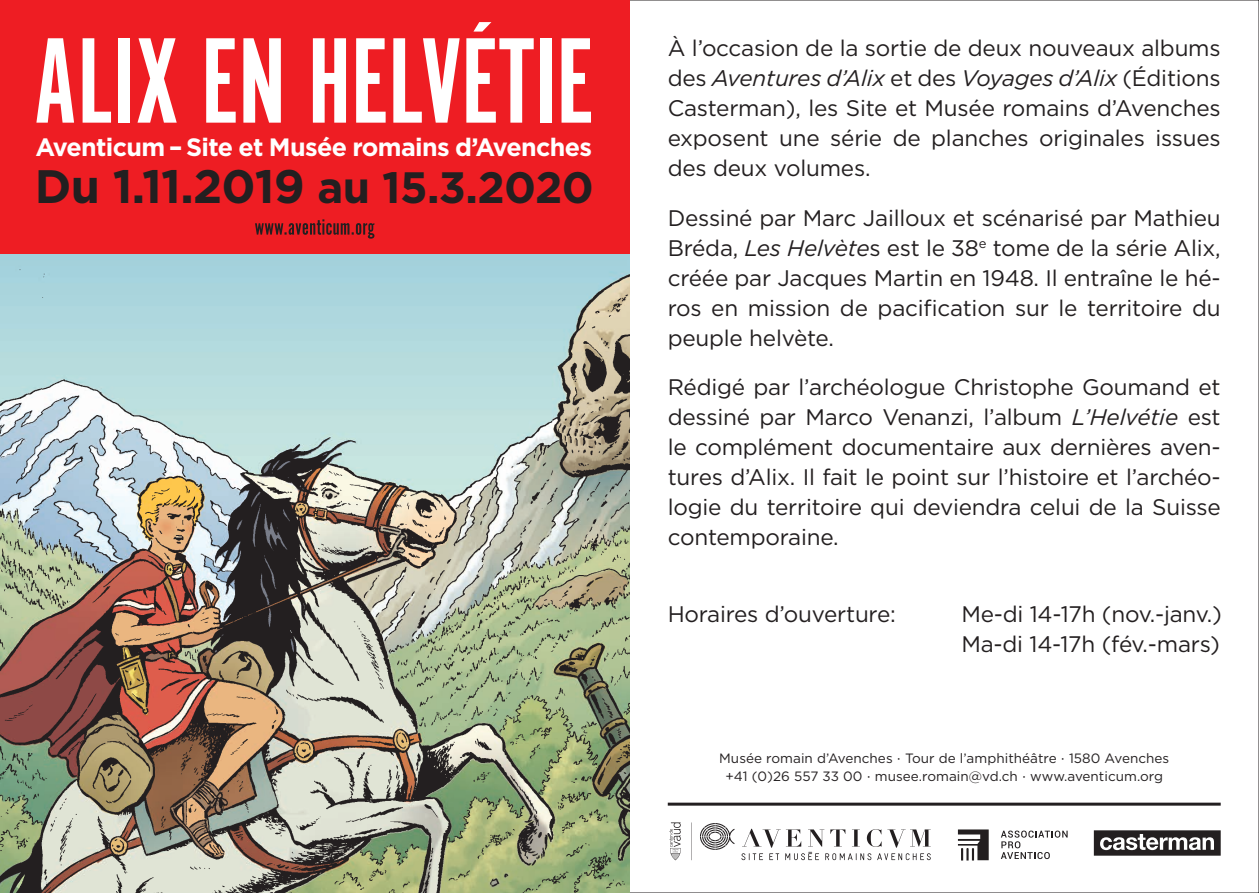
<style>
.page{position:relative;width:1259px;height:893px;background:#fff}
.page>*{position:absolute;margin:0;border:0;box-sizing:border-box;transform-origin:0 0}
.t1{font:126.45px "Alternate Gothic Pro No 1";color:#fff}
.t2{font:700 46.8px "Gotham";letter-spacing:-.015em;color:#231f20}
.t3{font:700 25.05px "Gotham";letter-spacing:-.025em;color:#fff}
.t4{font:22.5px/30px "Gotham";letter-spacing:-.01em;color:#231f20;text-align:justify}
.t5{font:13.5px/18.8px "Gotham";letter-spacing:.005em;color:#231f20;text-align:center}
.s1{font-size:43.95px}
.s2{font-style:italic}
</style>
<div class="page">
<img style="left:0;top:253px;width:629px;height:640px">
<div style="left:0;top:0;width:629px;height:253px;background:#ee1d23"></div>
<svg style="left:255px;top:219px;width:119px;height:20px"></svg>
<hr style="left:668px;top:803px;width:552px;height:3px;background:#231f20">
<svg style="left:958px;top:829px;width:30px;height:31px"></svg>
<svg style="left:1001px;top:830px;width:66px;height:29px"></svg>
<svg style="left:669px;top:822px;width:11px;height:38px"></svg>
<svg style="left:691px;top:822px;width:1px;height:38px"></svg>
<svg style="left:700px;top:823px;width:34px;height:27px"></svg>
<svg style="left:741px;top:829px;width:189px;height:31px"></svg>
<svg style="left:1093px;top:830px;width:127px;height:26px"></svg>
<h1 class="t1" style="left:33px;top:16px;width:562px">ALIX EN HELVÉTIE</h1>
<p class="t3" style="left:35px;top:130px;width:558px">Aventicum – Site et Musée romains d’Avenches</p>
<h2 class="t2" style="left:35px;top:156px;width:560px">Du 1.11.2019 <span class="s1">au 15.3.2020</span></h2>
<p class="t4" style="left:668px;top:33px;width:554px">À l’occasion de la sortie de deux nouveaux albums des <span class="s2">Aventures d’Alix</span> et des <span class="s2">Voyages d’Alix</span> (Éditions Casterman), les Site et Musée romains d’Avenches exposent une série de planches originales issues des deux volumes.</p>
<p class="t4" style="left:668px;top:202px;width:554px">Dessiné par Marc Jailloux et scénarisé par Mathieu Bréda, <span class="s2">Les Helvète</span>s est le 38<sup>e</sup> tome de la série Alix, créée par Jacques Martin en 1948. Il entraîne le hé&shy;ros en mission de pacification sur le territoire du peuple helvète.</p>
<p class="t4" style="left:668px;top:372px;width:554px">Rédigé par l’archéologue Christophe Goumand et dessiné par Marco Venanzi, l’album <span class="s2">L’Helvétie</span> est le complément documentaire aux dernières aven&shy;tures d’Alix. Il fait le point sur l’histoire et l’archéo&shy;logie du territoire qui deviendra celui de la Suisse contemporaine.</p>
<p class="t4" style="left:668px;top:598px;width:230px">Horaires d’ouverture:</p>
<p class="t4" style="left:961px;top:598px;width:262px">Me-di 14-17h (nov.-janv.)<br>Ma-di 14-17h (fév.-mars)</p>
<p class="t5" style="left:719px;top:748px;width:451px">Musée romain d’Avenches · Tour de l’amphithéâtre · 1580 Avenches +41 (0)26 557 33 00 · musee.romain@vd.ch · www.aventicum.org</p>
</div>
